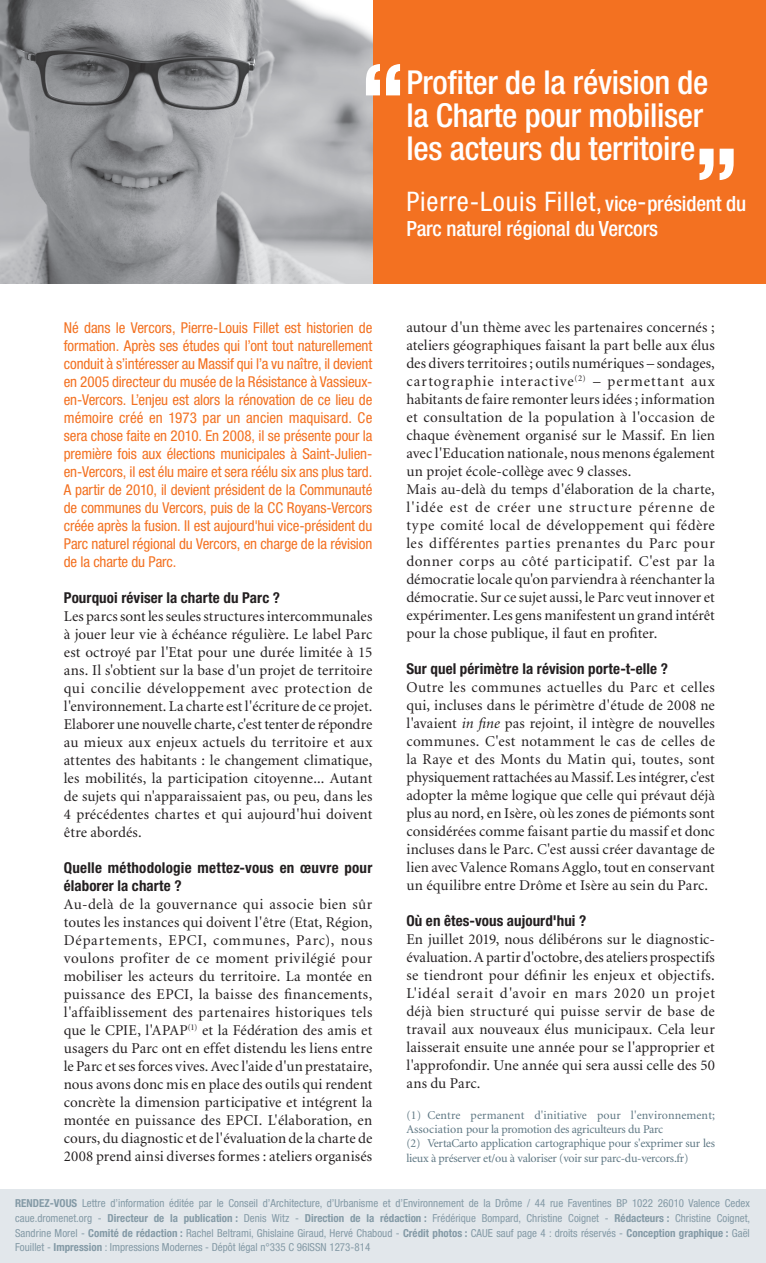
<style>
.page{position:relative;width:766px;height:1263px;background:#fff}
.page>*{position:absolute;margin:0;border:0;box-sizing:border-box;transform-origin:0 0}
.t1{font:800 condensed 90px "Helvetica Neue LT";color:#fff}
.t2{font:500 condensed 33px/33px "Helvetica Neue LT";letter-spacing:-.01em;color:#fff}
.t3{font:condensed 27px "Helvetica Neue LT";letter-spacing:.03em;color:#fff}
.t4{font:500 condensed 21px "Helvetica Neue LT";letter-spacing:-.01em;color:#fff}
.DOSSIER___titre{font:15px/18px "Minion LT";letter-spacing:.005em;color:#231f20;text-align:justify}
.DOSSIER___titre-2{font:condensed 15px/18px "Helvetica Neue LT";letter-spacing:-.01em;color:#f37121;text-align:justify}
.DOSSIER___titre-3{font:700 condensed 15px/18px "Helvetica Neue LT";letter-spacing:.01em;color:#231f20}
.NOTES{font:12px/14.4px "Minion LT";letter-spacing:-.02em;color:#5d7682}
.NOTES-2{font:12px/14.4px "Minion LT";letter-spacing:.005em;color:#5d7682}
.t5{font:condensed 11.1px/14.7px "Helvetica Neue LT";color:#849aa6;text-align:justify}
.s1{font-weight:500;font-size:21px}
.s2{font-style:italic}
.s3{font-weight:700}
</style>
<div class="page">
<div style="left:0;top:1189px;width:765px;height:74px;background:#e2e7eb"></div>
<div style="left:372px;top:0;width:393px;height:283px;background:#f37121"></div>
<img style="left:0;top:0;width:372px;height:283px">
<p class="t1" style="left:361px;top:41px;width:45px">“</p>
<p class="t2" style="left:406px;top:65px;width:303px">Profiter de la révision de la Charte pour mobiliser les acteurs du territoire</p>
<p class="t1" style="left:694px;top:125px;width:45px">”</p>
<p class="DOSSIER___titre-2" style="left:64px;top:318px;width:310px">Né dans le Vercors, Pierre-Louis Fillet est historien de formation. Après ses études qui l’ont tout naturellement conduit à s’intéresser au Massif qui l’a vu naître, il devient en 2005 directeur du musée de la Résistance à Vassieux&shy;en-Vercors. L’enjeu est alors la rénovation de ce lieu de mémoire créé en 1973 par un ancien maquisard. Ce sera chose faite en 2010. En 2008, il se présente pour la première fois aux élections municipales à Saint-Julien&shy;en-Vercors, il est élu maire et sera réélu six ans plus tard.<br>A partir de 2010, il devient président de la Communauté de communes du Vercors, puis de la CC Royans-Vercors créée après la fusion. Il est aujourd'hui vice-président du Parc naturel régional du Vercors, en charge de la révision de la charte du Parc.</p>
<p class="DOSSIER___titre-3" style="left:64px;top:588px;width:218px">Pourquoi réviser la charte du Parc ?</p>
<p class="DOSSIER___titre" style="left:64px;top:608px;width:310px">Les parcs sont les seules structures intercommunales à jouer leur vie à échéance régulière. Le label Parc est octroyé par l'Etat pour une durée limitée à 15 ans. Il s'obtient sur la base d'un projet de territoire qui concilie développement avec protection de l'environnement. La charte est l'écriture de ce projet.<br>Elaborer une nouvelle charte, c'est tenter de répondre au mieux aux enjeux actuels du territoire et aux attentes des habitants : le changement climatique, les mobilités, la participation citoyenne... Autant de sujets qui n'apparaissaient pas, ou peu, dans les 4 précédentes chartes et qui aujourd'hui doivent être abordés.</p>
<p class="DOSSIER___titre-3" style="left:64px;top:858px;width:310px">Quelle méthodologie mettez-vous en œuvre pour élaborer la charte ?</p>
<p class="DOSSIER___titre" style="left:64px;top:896px;width:310px">Au-delà de la gouvernance qui associe bien sûr toutes les instances qui doivent l'être (Etat, Région, Départements, EPCI, communes, Parc), nous voulons profiter de ce moment privilégié pour mobiliser les acteurs du territoire. La montée en puissance des EPCI, la baisse des financements, l'affaiblissement des partenaires historiques tels que le CPIE, l'APAP<sup>(1)</sup> et la Fédération des amis et usagers du Parc ont en effet distendu les liens entre le Parc et ses forces vives. Avec l'aide d'un prestataire, nous avons donc mis en place des outils qui rendent concrète la dimension participative et intégrent la montée en puissance des EPCI. L'élaboration, en cours, du diagnostic et de l'évaluation de la charte de 2008 prend ainsi diverses formes : ateliers organisés</p>
<p class="t3" style="left:406px;top:186px;width:341px">Pierre-Louis Fillet<span class="s1">, vice</span>-<span class="s1">président du</span></p>
<p class="t4" style="left:406px;top:216px;width:253px">Parc naturel régional du Vercors</p>
<p class="DOSSIER___titre" style="left:406px;top:319px;width:310px">autour d'un thème avec les partenaires concernés ; ateliers géographiques faisant la part belle aux élus des divers territoires ; outils numériques – sondages, cartographie interactive<sup>(2)</sup> – permettant aux habitants de faire remonter leurs idées ; information et consultation de la population à l'occasion de chaque évènement organisé sur le Massif. En lien avec l'Education nationale, nous menons également un projet école-collège avec 9 classes.</p>
<p class="DOSSIER___titre" style="left:406px;top:481px;width:310px">Mais au-delà du temps d'élaboration de la charte, l'idée est de créer une structure pérenne de type comité local de développement qui fédère les différentes parties prenantes du Parc pour donner corps au côté participatif. C'est par la démocratie locale qu'on parviendra à réenchanter la démocratie. Sur ce sujet aussi, le Parc veut innover et expérimenter. Les gens manifestent un grand intérêt pour la chose publique, il faut en profiter.</p>
<p class="DOSSIER___titre-3" style="left:406px;top:660px;width:263px">Sur quel périmètre la révision porte-t-elle ?</p>
<p class="DOSSIER___titre" style="left:406px;top:679px;width:310px">Outre les communes actuelles du Parc et celles qui, incluses dans le périmètre d'étude de 2008 ne l'avaient <span class="s2">in fine</span> pas rejoint, il intègre de nouvelles communes. C'est notamment le cas de celles de la Raye et des Monts du Matin qui, toutes, sont physiquement rattachées au Massif. Les intégrer, c'est adopter la même logique que celle qui prévaut déjà plus au nord, en Isère, où les zones de piémonts sont considérées comme faisant partie du massif et donc incluses dans le Parc. C'est aussi créer davantage de lien avec Valence Romans Agglo, tout en conservant un équilibre entre Drôme et Isère au sein du Parc.</p>
<p class="DOSSIER___titre-3" style="left:406px;top:912px;width:181px">Où en êtes-vous aujourd'hui ?</p>
<p class="DOSSIER___titre" style="left:406px;top:931px;width:310px">En juillet 2019, nous délibérons sur le diagnostic&shy;évaluation. A partir d'octobre, des ateliers prospectifs se tiendront pour définir les enjeux et objectifs.<br>L'idéal serait d'avoir en mars 2020 un projet déjà bien structuré qui puisse servir de base de travail aux nouveaux élus municipaux. Cela leur laisserait ensuite une année pour se l'approprier et l'approfondir. Une année qui sera aussi celle des 50 ans du Parc.</p>
<p class="NOTES-2" style="left:406px;top:1108px;width:310px">(1) Centre permanent d'initiative pour l'environnement;<br>Association pour la promotion des agriculteurs du Parc</p>
<p class="NOTES" style="left:406px;top:1137px;width:310px">(2) VertaCarto application cartographique pour s'exprimer sur les lieux à préserver et/ou à valoriser (voir sur parc-du-vercors.fr)</p>
<p class="t5" style="left:15px;top:1196px;width:736px"><span class="s3">RENDEZ-VOUS</span> Lettre d’information éditée par le Conseil d’Architecture, d’Urbanisme et d’Environnement de la Drôme / 44 rue Faventines BP 1022 26010 Valence Cedex caue.dromenet.org - <span class="s3">Directeur de la publication :</span> Denis Witz - <span class="s3">Direction de la rédaction :</span> Frédérique Bompard, Christine Coignet - <span class="s3">Rédacteurs :</span> Christine Coignet, Sandrine Morel - <span class="s3">Comité de rédaction :</span> Rachel Beltrami, Ghislaine Giraud, Hervé Chaboud - <span class="s3">Crédit photos :</span> CAUE sauf page 4 : droits réservés - <span class="s3">Conception graphique :</span> Gaël Fouillet - <span class="s3">Impression</span> : Impressions Modernes - Dépôt légal n°335 C 96ISSN 1273-814</p>
</div>
